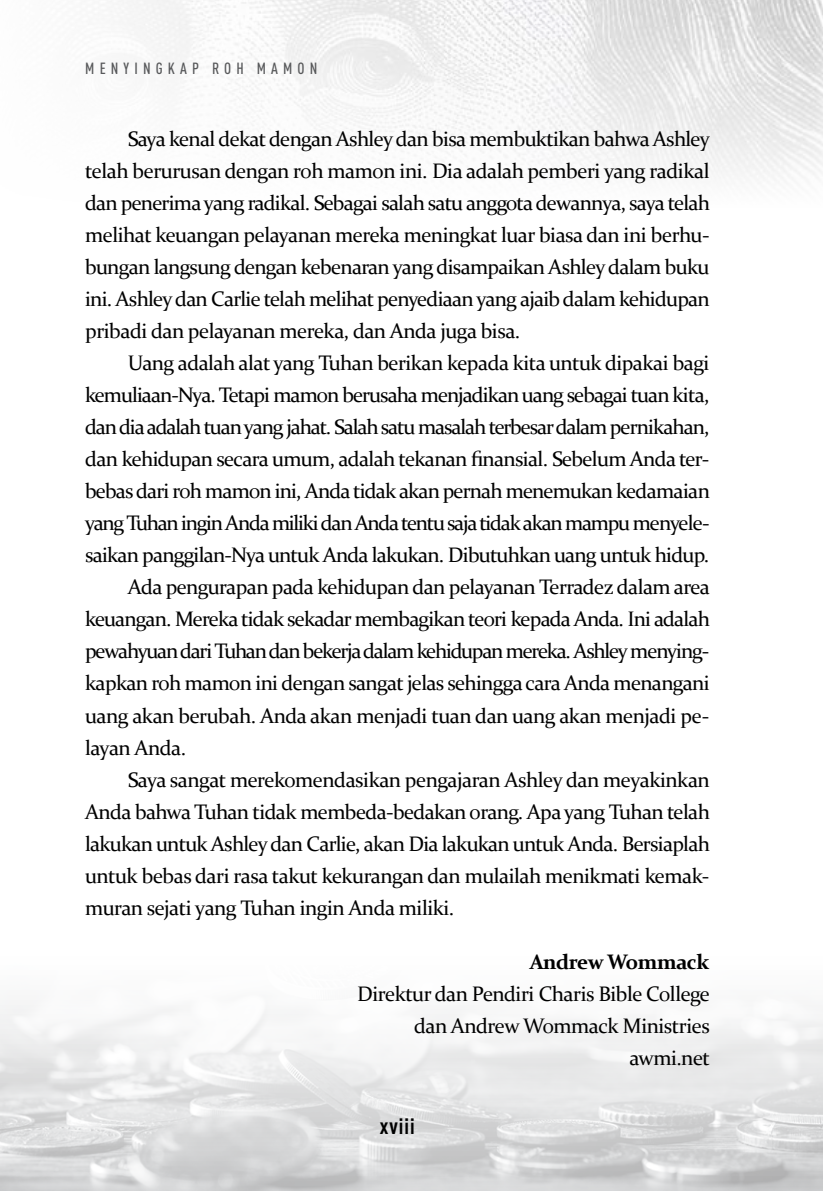
<style>
.page{position:relative;width:823px;height:1191px;background:#fff}
.page>*{position:absolute;margin:0;border:0;box-sizing:border-box;transform-origin:0 0}
.t1{font:700 condensed 22px "DIN Pro";letter-spacing:.05em;color:#000}
.t2{font:21px/32px "Constantia";letter-spacing:-.035em;color:#000;text-align:justify}
.t3{font:21px "Constantia";letter-spacing:-.06em;color:#000}
.t4{font:21px "Constantia";letter-spacing:-.055em;color:#000}
.t5{font:700 21px "Constantia";letter-spacing:-.025em;color:#000}
.t6{font:500 condensed 16px "DIN Pro";letter-spacing:.32em;color:#58595b}
</style>
<div class="page">
<img style="left:0;top:0;width:822px;height:1191px">
<p class="t6" style="left:85px;top:57px;width:70px">MEN YINGKA</p>
<p class="t6" style="left:192px;top:57px;width:124px">P ROH MAMON</p>
<p class="t2" style="left:85px;top:122px;width:626px;text-indent:43px">Saya kenal dekat dengan Ashley dan bisa membuktikan bahwa Ashley telah berurusan dengan roh mamon ini. Dia adalah pemberi yang radikal dan penerima yang radikal. Sebagai salah satu anggota dewannya, saya telah melihat keuangan pelayanan mereka meningkat luar biasa dan ini berhu&shy;bungan langsung dengan kebenaran yang disampaikan Ashley dalam buku ini. Ashley dan Carlie telah melihat penyediaan yang ajaib dalam kehidupan pribadi dan pelayanan mereka, dan Anda juga bisa.</p>
<p class="t2" style="left:128px;top:346px;width:583px">Uang adalah alat yang Tuhan berikan kepada kita untuk dipakai bagi</p>
<p class="t2" style="left:85px;top:378px;width:625px">kemuliaan-Nya. Tetapi mamon berusaha menjadikan uang sebagai tuan kita,</p>
<p class="t4" style="left:85px;top:413px;width:625px">dan dia adalah tuan yang jahat. Salah satu masalah terbesar dalam pernikahan,</p>
<p class="t2" style="left:85px;top:442px;width:625px">dan kehidupan secara umum, adalah tekanan finansial. Sebelum Anda ter-</p>
<p class="t2" style="left:85px;top:474px;width:626px">bebas dari roh mamon ini, Anda tidak akan pernah menemukan kedamaian</p>
<p class="t3" style="left:85px;top:509px;width:625px">yang Tuhan ingin Anda miliki dan Anda tentu saja tidak akan mampu menyele-</p>
<p class="t2" style="left:85px;top:538px;width:625px">saikan panggilan-Nya untuk Anda lakukan. Dibutuhkan uang untuk hidup.</p>
<p class="t2" style="left:128px;top:570px;width:583px">Ada pengurapan pada kehidupan dan pelayanan Terradez dalam area</p>
<p class="t2" style="left:85px;top:602px;width:626px">keuangan. Mereka tidak sekadar membagikan teori kepada Anda. Ini adalah</p>
<p class="t3" style="left:85px;top:637px;width:625px">pewahyuan dari Tuhan dan bekerja dalam kehidupan mereka. Ashley menying-</p>
<p class="t2" style="left:85px;top:666px;width:625px">kapkan roh mamon ini dengan sangat jelas sehingga cara Anda menangani</p>
<p class="t2" style="left:85px;top:698px;width:625px">uang akan berubah. Anda akan menjadi tuan dan uang akan menjadi pe-</p>
<p class="t2" style="left:85px;top:730px;width:102px">layan Anda.</p>
<p class="t2" style="left:128px;top:762px;width:583px">Saya sangat merekomendasikan pengajaran Ashley dan meyakinkan</p>
<p class="t2" style="left:85px;top:794px;width:626px">Anda bahwa Tuhan tidak membeda-bedakan orang. Apa yang Tuhan telah</p>
<p class="t2" style="left:85px;top:826px;width:626px">lakukan untuk Ashley dan Carlie, akan Dia lakukan untuk Anda. Bersiaplah</p>
<p class="t2" style="left:85px;top:858px;width:625px">untuk bebas dari rasa takut kekurangan dan mulailah menikmati kemak-</p>
<p class="t2" style="left:85px;top:890px;width:370px">muran sejati yang Tuhan ingin Anda miliki.</p>
<p class="t5" style="left:529px;top:947px;width:181px">Andrew Wommack</p>
<p class="t2" style="left:357px;top:977px;width:354px;text-align:right">Direktur dan Pendiri Charis Bible College dan Andrew Wommack Ministries awmi.net</p>
<p class="t1" style="left:379px;top:1109px;width:37px">xviii</p>
</div>
